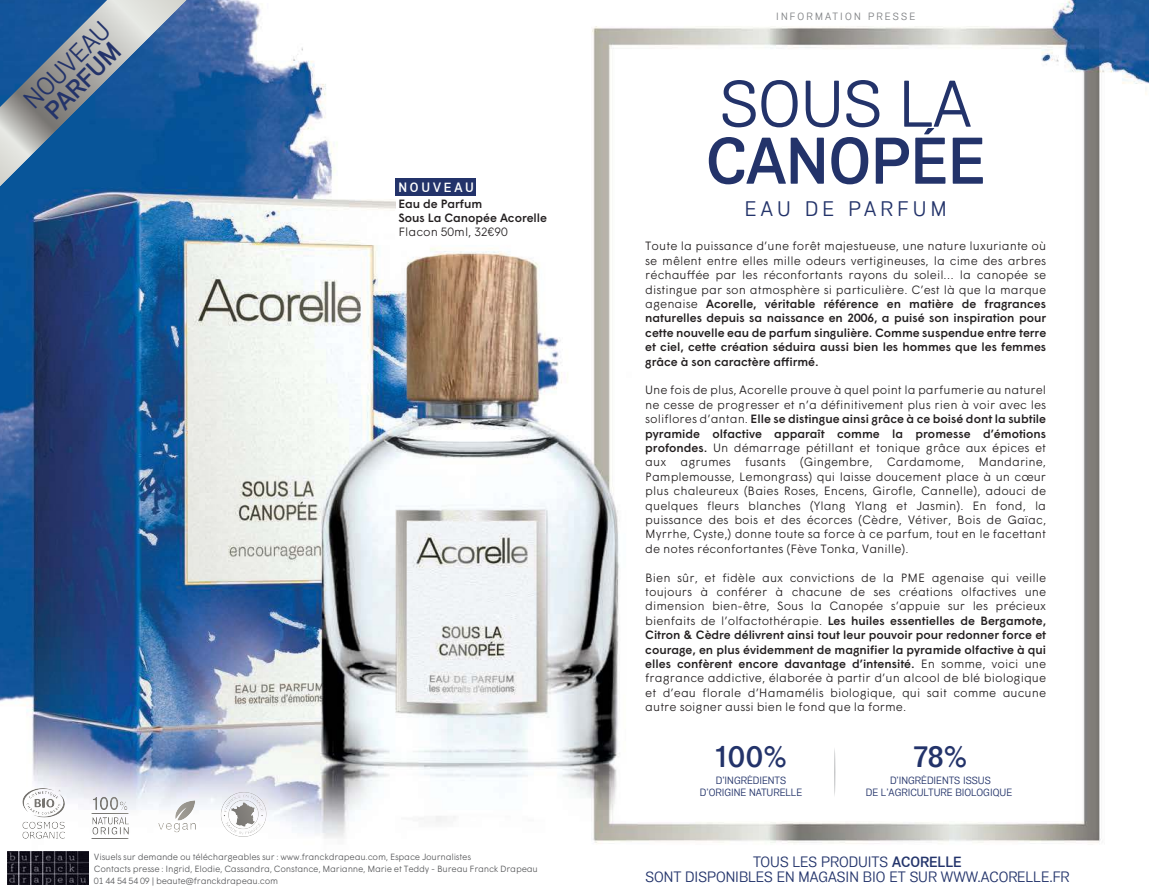
<style>
.page{position:relative;width:1149px;height:893px;background:#fff}
.page>*{position:absolute;margin:0;border:0;box-sizing:border-box;transform-origin:0 0}
.t1{font:600 66px "Air Soft";color:#23336a}
.t2{font:66px "Air Soft";color:#23336a}
.t3{font:600 30px "Air Soft";color:#23336a}
.t4{font:25.8px "Air Soft";color:#23336a}
.t5{font:600 25.8px "Air Soft";color:#23336a}
.t6{font:21px "Air Soft";letter-spacing:.21em;color:#23336a}
.t7{font:15px/15px "Air Soft";color:#23346b;text-align:center}
.t8{font:600 13.5px "Air Soft";letter-spacing:.21em;color:#fff}
.t9{font:300 12px/14.4px "Wigrum";color:#231f20;text-align:justify}
.t10{font:500 12px/14.4px "Wigrum";color:#231f20;text-align:justify}
.t11{font:10.5px/12px "Air Soft";color:#23336a;text-align:center}
.t12{font:10.5px "Air Soft";letter-spacing:.21em;color:#808285}
.t13{font:300 9px/12px "Wigrum";letter-spacing:-.025em;color:#58595b}
.s1{font-weight:300}
.s2{font-weight:500}
.s3{font-weight:600}
</style>
<div class="page">
<img style="left:0;top:0;width:1148px;height:885px">
<img style="left:8px;top:851px;width:80px;height:34px">
<div style="left:395px;top:196px;width:90px;height:16px;background:#fff"></div>
<div style="left:395px;top:210px;width:154px;height:16px;background:#fff"></div>
<div style="left:395px;top:224px;width:117px;height:16px;background:#fff"></div>
<div style="left:395px;top:178px;width:81px;height:18px;background:#23336a"></div>
<svg style="left:834px;top:747px;width:1px;height:50px"></svg>
<img style="left:0;top:0;width:187px;height:187px">
<img style="left:221px;top:792px;width:45px;height:45px">
<img style="left:228px;top:816px;width:30px;height:6px">
<svg style="left:225px;top:822px;width:36px;height:13px"></svg>
<svg style="left:223px;top:794px;width:40px;height:22px"></svg>
<svg style="left:158px;top:823px;width:38px;height:9px"></svg>
<img style="left:175px;top:800px;width:20px;height:20px">
<img style="left:33px;top:794px;width:32px;height:23px">
<img style="left:22px;top:788px;width:32px;height:24px">
<svg style="left:22px;top:822px;width:43px;height:17px"></svg>
<svg style="left:26px;top:789px;width:35px;height:26px"></svg>
<svg style="left:93px;top:797px;width:34px;height:13px"></svg>
<img style="left:92px;top:813px;width:36px;height:1px">
<img style="left:92px;top:838px;width:36px;height:1px">
<svg style="left:92px;top:817px;width:37px;height:18px"></svg>
<h3 class="t4" style="left:18px;top:93px;width:112px;rotate:-45deg">NOUVEAU</h3>
<h3 class="t5" style="left:39px;top:104px;width:97px;rotate:-45deg">PARFUM</h3>
<p class="t8" style="left:398px;top:179px;width:77px">NOUVEAU</p>
<p class="t10" style="left:398px;top:197px;width:150px">Eau de Parfum<br>Sous La Canopée Acorelle</p>
<p class="t9" style="left:398px;top:226px;width:111px">Flacon 50ml, 32€90</p>
<p class="t12" style="left:776px;top:10px;width:141px">INFORMATION PRESSE</p>
<h1 class="t2" style="left:720px;top:65px;width:252px">SOUS LA</h1>
<h1 class="t1" style="left:706px;top:122px;width:281px">CANOPÉE</h1>
<h3 class="t6" style="left:744px;top:196px;width:203px">EAU DE PARFUM</h3>
<p class="t10" style="left:645px;top:240px;width:402px"><span class="s1">Toute la puissance d’une forêt majestueuse, une nature luxuriante où se mêlent entre elles mille odeurs vertigineuses, la cime des arbres réchauffée par les réconfortants rayons du soleil… la canopée se distingue par son atmosphère si particulière. C’est là que la marque agenaise</span> Acorelle, véritable référence en matière de fragrances naturelles depuis sa naissance en 2006, a puisé son inspiration pour cette nouvelle eau de parfum singulière. Comme suspendue entre terre et ciel, cette création séduira aussi bien les hommes que les femmes grâce à son caractère affirmé.</p>
<p class="t9" style="left:645px;top:384px;width:402px">Une fois de plus, Acorelle prouve à quel point la parfumerie au naturel ne cesse de progresser et n’a définitivement plus rien à voir avec les soliflores d’antan. <span class="s2">Elle se distingue ainsi grâce à ce boisé dont la subtile pyramide olfactive apparaît comme la promesse d’émotions profondes.</span> Un démarrage pétillant et tonique grâce aux épices et aux agrumes fusants (Gingembre, Cardamome, Mandarine, Pamplemousse, Lemongrass) qui laisse doucement place à un cœur plus chaleureux (Baies Roses, Encens, Girofle, Cannelle), adouci de quelques fleurs blanches (Ylang Ylang et Jasmin). En fond, la puissance des bois et des écorces (Cèdre, Vétiver, Bois de Gaïac, Myrrhe, Cyste,) donne toute sa force à ce parfum, tout en le facettant de notes réconfortantes (Fève Tonka, Vanille).</p>
<p class="t9" style="left:645px;top:571px;width:402px">Bien sûr, et fidèle aux convictions de la PME agenaise qui veille toujours à conférer à chacune de ses créations olfactives une dimension bien-être, Sous la Canopée s’appuie sur les précieux bienfaits de l’olfactothérapie. <span class="s2">Les huiles essentielles de Bergamote, Citron &amp; Cèdre délivrent ainsi tout leur pouvoir pour redonner force et courage, en plus évidemment de magnifier la pyramide olfactive à qui elles confèrent encore davantage d’intensité.</span> En somme, voici une fragrance addictive, élaborée à partir d’un alcool de blé biologique et d’eau florale d’Hamamélis biologique, qui sait comme aucune autre soigner aussi bien le fond que la forme.</p>
<h2 class="t3" style="left:714px;top:739px;width:73px">100%</h2>
<p class="t11" style="left:699px;top:774px;width:104px">D’INGRÉDIENTS<br>D’ORIGINE NATURELLE</p>
<h2 class="t3" style="left:913px;top:739px;width:55px">78%</h2>
<p class="t11" style="left:865px;top:774px;width:148px">D’INGRÉDIENTS ISSUS<br>DE L’AGRICULTURE BIOLOGIQUE</p>
<p class="t13" style="left:94px;top:851px;width:445px">Visuels sur demande ou téléchargeables sur : www.franckdrapeau.com, Espace Journalistes<br>Contacts presse : Ingrid, Elodie, Cassandra, Constance, Marianne, Marie et Teddy - Bureau Franck Drapeau<br>01 44 54 54 09 | beaute@franckdrapeau.com</p>
<p class="t7" style="left:645px;top:854px;width:425px">TOUS LES PRODUITS <span class="s3">ACORELLE<br></span>SONT DISPONIBLES EN MAGASIN BIO ET SUR WWW.ACORELLE.FR</p>
</div>
